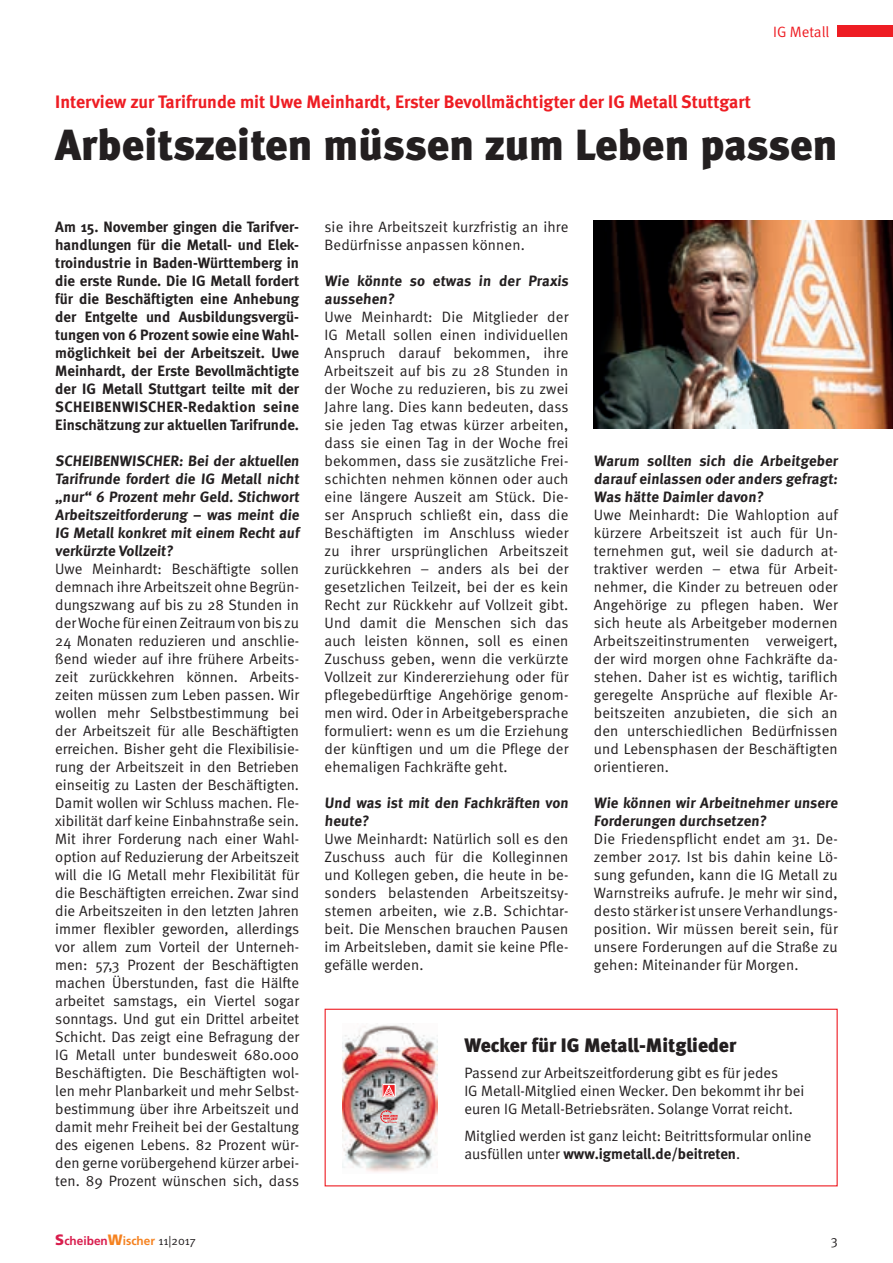
<style>
.page{position:relative;width:893px;height:1263px;background:#fff}
.page>*{position:absolute;margin:0;border:0;box-sizing:border-box;transform-origin:0 0}
.t1{font:900 43.5px "Meta";color:#231f20}
.t2{font:900 19.5px "Meta";color:#231f20}
.t3{font:700 18px "Meta";color:#ee1d23}
.t4{font:15px/18px "Meta Normal";color:#231f20;text-align:justify}
.t5{font:700 15px/18px "Meta";color:#231f20;text-align:justify}
.t6{font:15px "Meta Normal";color:#ee1d23}
.t7{font:13.5px "Meta Normal";color:#231f20}
.t8{font:700 12px "Frutiger";color:#d91d4d}
.s1{font-family:"Meta Normal";font-weight:400}
.s2{font-weight:900;font-size:15px}
.s3{font-weight:900;font-size:15px;color:#f58220}
.s4{color:#f58220}
.s5{font-family:"Meta Normal";font-weight:400;color:#231f20}
</style>
<div class="page">
<img style="left:342px;top:1025px;width:95px;height:147px">
<div style="left:383px;top:1084px;width:12px;height:13px;border:1px solid #fff"></div>
<svg style="left:383px;top:1084px;width:12px;height:12px"></svg>
<svg style="left:380px;top:1110px;width:18px;height:13px"></svg>
<div style="left:838px;top:26px;width:55px;height:11px;background:#ee1d23"></div>
<img style="left:594px;top:220px;width:299px;height:208px">
<div style="left:325px;top:1009px;width:513px;height:177px;border:1px solid #ee1d23"></div>
<p class="t6" style="left:773px;top:24px;width:58px">IG Metall</p>
<p class="t3" style="left:55px;top:91px;width:697px">Interview zur Tarifrunde mit Uwe Meinhardt, Erster Bevollmächtigter der IG Metall Stuttgart</p>
<h1 class="t1" style="left:55px;top:118px;width:784px">Arbeitszeiten müssen zum Leben passen</h1>
<p class="t5" style="left:55px;top:217px;width:245px">Am 15. November gingen die Tarifver&shy;handlungen für die Metall- und Elek&shy;troindustrie in Baden-Württemberg in die erste Runde. Die IG Metall fordert für die Beschäftigten eine Anhebung der Entgelte und Ausbildungsvergü&shy;tungen von 6 Prozent sowie eine Wahl&shy;möglichkeit bei der Arbeitszeit. Uwe Meinhardt, der Erste Bevollmächtigte der IG Metall Stuttgart teilte mit der SCHEIBENWISCHER-Redaktion seine Einschätzung zur aktuellen Tarifrunde.</p>
<p class="t5" style="left:55px;top:451px;width:247px">SCHEIBENWISCHER: Bei der aktuellen Tarifrunde fordert die IG Metall nicht „nur“ 6 Prozent mehr Geld. Stichwort Arbeitszeitforderung – was meint die IG Metall konkret mit einem Recht auf verkürzte Vollzeit?</p>
<p class="t4" style="left:55px;top:559px;width:245px">Uwe Meinhardt: Beschäftigte sollen demnach ihre Arbeitszeit ohne Begrün&shy;dungszwang auf bis zu 28 Stunden in der Woche für einen Zeitraum von bis zu 24 Monaten reduzieren und anschlie&shy;ßend wieder auf ihre frühere Arbeits&shy;zeit zurückkehren können. Arbeits&shy;zeiten müssen zum Leben passen. Wir wollen mehr Selbstbestimmung bei der Arbeitszeit für alle Beschäftigten erreichen. Bisher geht die Flexibilisie&shy;rung der Arbeitszeit in den Betrieben einseitig zu Lasten der Beschäftigten.<br>Damit wollen wir Schluss machen. Fle&shy;xibilität darf keine Einbahnstraße sein.<br>Mit ihrer Forderung nach einer Wahl&shy;option auf Reduzierung der Arbeitszeit will die IG Metall mehr Flexibilität für die Beschäftigten erreichen. Zwar sind die Arbeitszeiten in den letzten Jahren immer flexibler geworden, allerdings vor allem zum Vorteil der Unterneh&shy;men: 57,3 Prozent der Beschäftigten machen Überstunden, fast die Hälfte arbeitet samstags, ein Viertel sogar sonntags. Und gut ein Drittel arbeitet Schicht. Das zeigt eine Befragung der IG Metall unter bundesweit 680.000<br>Beschäftigten. Die Beschäftigten wol&shy;len mehr Planbarkeit und mehr Selbst&shy;bestimmung über ihre Arbeitszeit und damit mehr Freiheit bei der Gestaltung des eigenen Lebens. 82 Prozent wür&shy;den gerne vorübergehend kürzer arbei&shy;ten. 89 Prozent wünschen sich, dass</p>
<p class="t4" style="left:325px;top:218px;width:245px">sie ihre Arbeitszeit kurzfristig an ihre<br>Bedürfnisse anpassen können.</p>
<p class="t5" style="left:325px;top:272px;width:247px">Wie könnte so etwas in der Praxis aussehen?</p>
<p class="t4" style="left:325px;top:308px;width:245px">Uwe Meinhardt: Die Mitglieder der IG Metall sollen einen individuellen Anspruch darauf bekommen, ihre Arbeitszeit auf bis zu 28 Stunden in der Woche zu reduzieren, bis zu zwei Jahre lang. Dies kann bedeuten, dass sie jeden Tag etwas kürzer arbeiten, dass sie einen Tag in der Woche frei bekommen, dass sie zusätzliche Frei&shy;schichten nehmen können oder auch eine längere Auszeit am Stück. Die&shy;ser Anspruch schließt ein, dass die Beschäftigten im Anschluss wieder zu ihrer ursprünglichen Arbeitszeit zurückkehren – anders als bei der gesetzlichen Teilzeit, bei der es kein Recht zur Rückkehr auf Vollzeit gibt.<br>Und damit die Menschen sich das auch leisten können, soll es einen Zuschuss geben, wenn die verkürzte Vollzeit zur Kindererziehung oder für pflegebedürftige Angehörige genom&shy;men wird. Oder in Arbeitgebersprache formuliert: wenn es um die Erziehung der künftigen und um die Pflege der ehemaligen Fachkräfte geht.</p>
<p class="t5" style="left:325px;top:794px;width:247px">Und was ist mit den Fachkräften von heute?</p>
<p class="t4" style="left:325px;top:830px;width:245px">Uwe Meinhardt: Natürlich soll es den Zuschuss auch für die Kolleginnen und Kollegen geben, die heute in be&shy;sonders belastenden Arbeitszeitsy&shy;stemen arbeiten, wie z.B. Schichtar&shy;beit. Die Menschen brauchen Pausen im Arbeitsleben, damit sie keine Pfle&shy;gefälle werden.</p>
<p class="t5" style="left:594px;top:451px;width:247px">Warum sollten sich die Arbeitgeber darauf einlassen oder anders gefragt:<br>Was hätte Daimler davon?</p>
<p class="t4" style="left:594px;top:505px;width:245px">Uwe Meinhardt: Die Wahloption auf kürzere Arbeitszeit ist auch für Un&shy;ternehmen gut, weil sie dadurch at&shy;traktiver werden – etwa für Arbeit&shy;nehmer, die Kinder zu betreuen oder Angehörige zu pflegen haben. Wer sich heute als Arbeitgeber modernen Arbeitszeitinstrumenten verweigert, der wird morgen ohne Fachkräfte da&shy;stehen. Daher ist es wichtig, tariflich geregelte Ansprüche auf flexible Ar&shy;beitszeiten anzubieten, die sich an den unterschiedlichen Bedürfnissen und Lebensphasen der Beschäftigten orientieren.</p>
<p class="t5" style="left:594px;top:793px;width:247px">Wie können wir Arbeitnehmer unsere<br>Forderungen durchsetzen?</p>
<p class="t4" style="left:594px;top:829px;width:245px">Die Friedenspflicht endet am 31. De&shy;zember 2017. Ist bis dahin keine Lö&shy;sung gefunden, kann die IG Metall zu Warnstreiks aufrufe. Je mehr wir sind, desto stärker ist unsere Verhandlungs&shy;position. Wir müssen bereit sein, für unsere Forderungen auf die Straße zu gehen: Miteinander für Morgen.</p>
<h2 class="t2" style="left:464px;top:1033px;width:274px">Wecker für IG Metall-Mitglieder</h2>
<p class="t4" style="left:464px;top:1063px;width:342px;text-align:left">Passend zur Arbeitszeitforderung gibt es für jedes<br>IG Metall-Mitglied einen Wecker. Den bekommt ihr bei euren IG Metall-Betriebsräten. Solange Vorrat reicht.</p>
<p class="t4" style="left:464px;top:1126px;width:349px">Mitglied werden ist ganz leicht: Beitrittsformular online</p>
<p class="t5" style="left:464px;top:1144px;width:277px"><span class="s1">ausfüllen unter</span> www.igmetall.de/beitreten<span class="s1">.</span></p>
<p class="t8" style="left:55px;top:1234px;width:142px"><span class="s2">S</span>cheiben<span class="s3">W</span><span class="s4">ischer</span> <span class="s5">11|2017</span></p>
<p class="t7" style="left:831px;top:1232px;width:8px">3</p>
</div>
